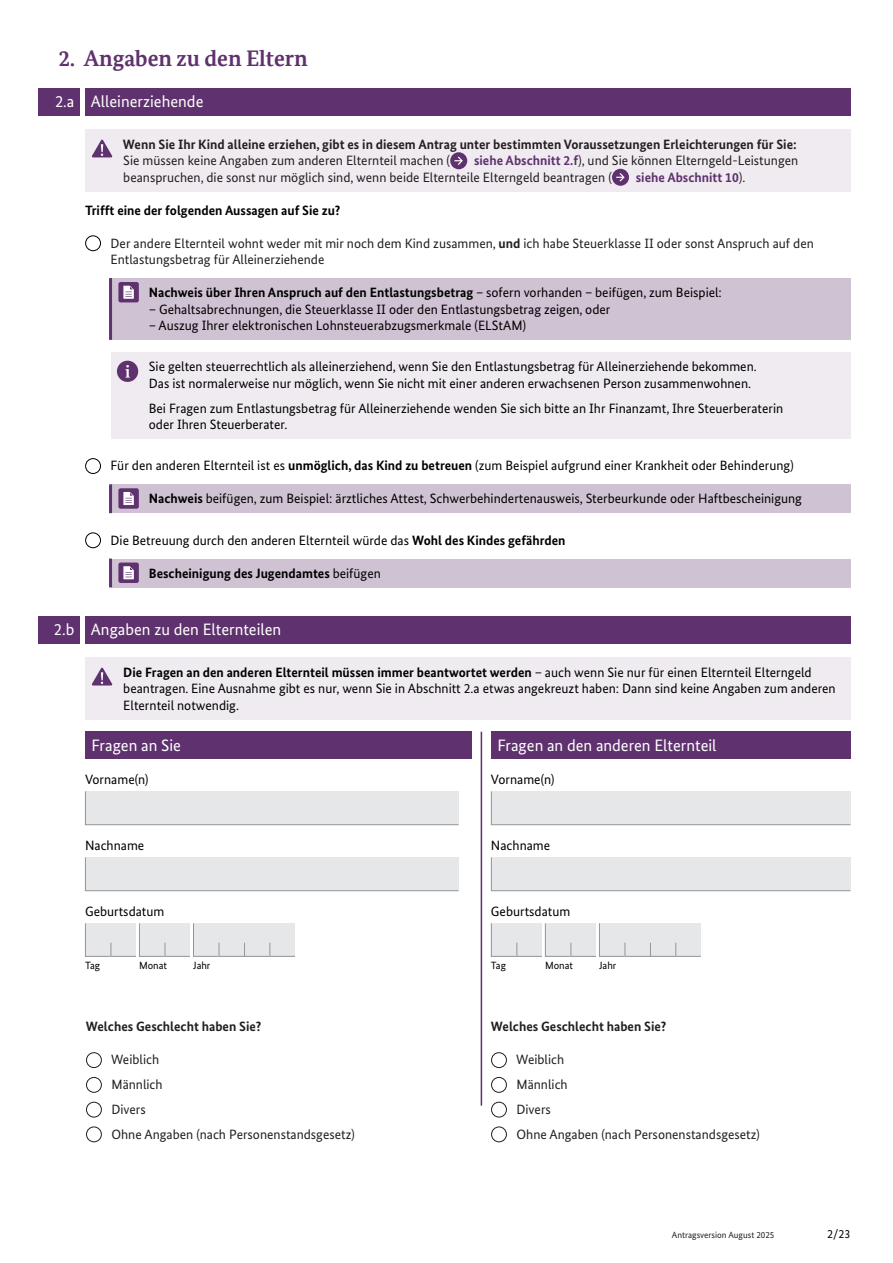
<style>
.page{position:relative;width:893px;height:1263px;background:#fff}
.page>*{position:absolute;margin:0;border:0;box-sizing:border-box;transform-origin:0 0}
.t1{font:700 22.5px "Bundes Serif Office";color:#5f316e}
.t2{font:16.5px "Bundes Sans";color:#fff}
.t3{font:13.5px/16.5px "Bundes Sans";color:#000}
.t4{font:13.5px/16.5px "Bundes Sans";color:#231f20}
.t5{font:700 13.5px/16.5px "Bundes Sans";color:#231f20}
.t6{font:700 13.5px "Bundes Sans";color:#000}
.t7{font:700 13.5px "Bundes Sans";color:#5f316e}
.t8{font:12px "Bundes Sans";color:#000}
.t9{font:10.5px "Bundes Sans";color:#000}
.t10{font:9px "Bundes Sans";color:#231f20}
.s1{font-weight:400}
.s2{font-weight:700;color:#5f316e}
.s3{font-weight:400;color:#231f20}
.s4{font-weight:700}
</style>
<div class="page">
<div style="left:85px;top:88px;width:765px;height:27px;background:#5f316e"></div>
<div style="left:85px;top:130px;width:765px;height:62px;background:#efebf0"></div>
<div style="left:111px;top:278px;width:739px;height:62px;background:#cfc2d3"></div>
<hr style="left:109px;top:278px;width:3px;height:62px;background:#5f316e">
<div style="left:111px;top:352px;width:739px;height:46px;background:#efebf0"></div>
<div style="left:111px;top:394px;width:739px;height:45px;background:#efebf0"></div>
<div style="left:111px;top:484px;width:739px;height:29px;background:#cfc2d3"></div>
<hr style="left:109px;top:484px;width:3px;height:29px;background:#5f316e">
<div style="left:111px;top:559px;width:739px;height:28px;background:#cfc2d3"></div>
<hr style="left:109px;top:559px;width:3px;height:28px;background:#5f316e">
<div style="left:38px;top:88px;width:42px;height:27px;background:#5f316e"></div>
<svg style="left:92px;top:140px;width:20px;height:17px"></svg>
<div style="left:85px;top:235px;width:16px;height:16px;border:1px solid #000;border-radius:50%"></div>
<div style="left:118px;top:282px;width:21px;height:20px;background:#5f316e;border-radius:2px"></div>
<svg style="left:123px;top:286px;width:11px;height:13px"></svg>
<div style="left:117px;top:361px;width:21px;height:21px;background:#5f316e;border-radius:50%"></div>
<svg style="left:125px;top:365px;width:5px;height:13px"></svg>
<div style="left:85px;top:458px;width:16px;height:16px;border:1px solid #000;border-radius:50%"></div>
<div style="left:118px;top:488px;width:21px;height:21px;background:#5f316e;border-radius:2px"></div>
<svg style="left:123px;top:492px;width:11px;height:13px"></svg>
<div style="left:85px;top:532px;width:16px;height:16px;border:1px solid #000;border-radius:50%"></div>
<div style="left:118px;top:562px;width:21px;height:21px;background:#5f316e;border-radius:2px"></div>
<svg style="left:123px;top:566px;width:11px;height:13px"></svg>
<div style="left:85px;top:616px;width:765px;height:27px;background:#5f316e"></div>
<div style="left:85px;top:658px;width:765px;height:62px;background:#efebf0"></div>
<div style="left:38px;top:616px;width:42px;height:27px;background:#5f316e"></div>
<svg style="left:92px;top:668px;width:20px;height:17px"></svg>
<div style="left:85px;top:732px;width:386px;height:27px;background:#5f316e"></div>
<div style="left:85px;top:791px;width:374px;height:34px;background:#e6e7e8"></div>
<div style="left:85px;top:857px;width:374px;height:34px;background:#e6e7e8"></div>
<svg style="left:85px;top:923px;width:210px;height:34px;background:#e2e3e4"></svg>
<div style="left:491px;top:732px;width:359px;height:27px;background:#5f316e"></div>
<hr style="left:481px;top:732px;width:1px;height:374px;background:#5f316e">
<div style="left:491px;top:791px;width:360px;height:34px;background:#e6e7e8"></div>
<div style="left:491px;top:857px;width:360px;height:34px;background:#e6e7e8"></div>
<svg style="left:491px;top:923px;width:210px;height:34px;background:#e2e3e4"></svg>
<div style="left:450px;top:152px;width:17px;height:17px;background:#5f316e;border-radius:50%"></div>
<svg style="left:454px;top:156px;width:9px;height:9px"></svg>
<div style="left:612px;top:169px;width:17px;height:17px;background:#5f316e;border-radius:50%"></div>
<svg style="left:616px;top:173px;width:9px;height:9px"></svg>
<div style="left:86px;top:1052px;width:16px;height:16px;border:1px solid #231f20;border-radius:50%"></div>
<div style="left:86px;top:1077px;width:16px;height:16px;border:1px solid #231f20;border-radius:50%"></div>
<div style="left:86px;top:1102px;width:16px;height:15px;border:1px solid #231f20;border-radius:50%"></div>
<div style="left:86px;top:1126px;width:16px;height:16px;border:1px solid #231f20;border-radius:50%"></div>
<div style="left:491px;top:1052px;width:16px;height:16px;border:1px solid #231f20;border-radius:50%"></div>
<div style="left:491px;top:1077px;width:16px;height:16px;border:1px solid #231f20;border-radius:50%"></div>
<div style="left:491px;top:1102px;width:16px;height:15px;border:1px solid #231f20;border-radius:50%"></div>
<div style="left:491px;top:1126px;width:16px;height:16px;border:1px solid #231f20;border-radius:50%"></div>
<h2 class="t1" style="left:59px;top:45px;width:250px">2. Angaben zu den Eltern</h2>
<h3 class="t2" style="left:55px;top:92px;width:21px">2.a</h3>
<h3 class="t2" style="left:91px;top:92px;width:114px">Alleinerziehende</h3>
<p class="t5" style="left:123px;top:135px;width:675px">Wenn Sie Ihr Kind alleine erziehen, gibt es in diesem Antrag unter bestimmten Voraussetzungen Erleichterungen für Sie:<br><span class="s1">Sie müssen keine Angaben zum anderen Elternteil machen (</span></p>
<p class="t4" style="left:123px;top:152px;width:676px;text-indent:351px"><span class="s2">siehe Abschnitt 2.f</span>), und Sie können Elterngeld-Leistungen beanspruchen, die sonst nur möglich sind, wenn beide Elternteile Elterngeld beantragen (</p>
<p class="t7" style="left:636px;top:169px;width:111px">siehe Abschnitt 10<span class="s3">).</span></p>
<p class="t6" style="left:85px;top:202px;width:257px">Trifft eine der folgenden Aussagen auf Sie zu?</p>
<p class="t4" style="left:111px;top:234px;width:705px">Der andere Elternteil wohnt weder mit mir noch dem Kind zusammen, <span class="s4">und</span> ich habe Steuerklasse II oder sonst Anspruch auf den<br>Entlastungsbetrag für Alleinerziehende</p>
<p class="t6" style="left:149px;top:284px;width:575px">Nachweis über Ihren Anspruch auf den Entlastungsbetrag <span class="s1">– sofern vorhanden – beifügen, zum Beispiel:</span></p>
<p class="t3" style="left:149px;top:300px;width:463px">– Gehaltsabrechnungen, die Steuerklasse II oder den Entlastungsbetrag zeigen, oder</p>
<p class="t3" style="left:149px;top:317px;width:379px">– Auszug Ihrer elektronischen Lohnsteuerabzugsmerkmale (ELStAM)</p>
<p class="t3" style="left:149px;top:358px;width:609px">Sie gelten steuerrechtlich als alleinerziehend, wenn Sie den Entlastungsbetrag für Alleinerziehende bekommen.<br>Das ist normalerweise nur möglich, wenn Sie nicht mit einer anderen erwachsenen Person zusammenwohnen.</p>
<p class="t3" style="left:149px;top:399px;width:636px">Bei Fragen zum Entlastungsbetrag für Alleinerziehende wenden Sie sich bitte an Ihr Finanzamt, Ihre Steuerberaterin oder Ihren Steuerberater.</p>
<p class="t3" style="left:111px;top:457px;width:685px">Für den anderen Elternteil ist es <span class="s4">unmöglich, das Kind zu betreuen</span> (zum Beispiel aufgrund einer Krankheit oder Behinderung)</p>
<p class="t3" style="left:149px;top:490px;width:655px"><span class="s4">Nachweis</span> beifügen, zum Beispiel: ärztliches Attest, Schwerbehindertenausweis, Sterbeurkunde oder Haftbescheinigung</p>
<p class="t3" style="left:111px;top:531px;width:457px">Die Betreuung durch den anderen Elternteil würde das <span class="s4">Wohl des Kindes gefährden</span></p>
<p class="t6" style="left:149px;top:565px;width:234px">Bescheinigung des Jugendamtes <span class="s1">beifügen</span></p>
<h3 class="t2" style="left:54px;top:620px;width:22px">2.b</h3>
<h3 class="t2" style="left:91px;top:620px;width:192px">Angaben zu den Elternteilen</h3>
<p class="t3" style="left:123px;top:663px;width:714px"><span class="s4">Die Fragen an den anderen Elternteil müssen immer beantwortet werden</span> – auch wenn Sie nur für einen Elternteil Elterngeld beantragen. Eine Ausnahme gibt es nur, wenn Sie in Abschnitt 2.a etwas angekreuzt haben: Dann sind keine Angaben zum anderen<br>Elternteil notwendig.</p>
<h3 class="t2" style="left:91px;top:735px;width:91px">Fragen an Sie</h3>
<p class="t3" style="left:85px;top:771px;width:65px">Vorname(n)</p>
<h3 class="t2" style="left:497px;top:735px;width:221px">Fragen an den anderen Elternteil</h3>
<p class="t3" style="left:491px;top:771px;width:65px">Vorname(n)</p>
<p class="t3" style="left:85px;top:837px;width:61px">Nachname</p>
<p class="t3" style="left:491px;top:837px;width:61px">Nachname</p>
<p class="t3" style="left:85px;top:903px;width:81px">Geburtsdatum</p>
<p class="t3" style="left:491px;top:903px;width:81px">Geburtsdatum</p>
<p class="t9" style="left:85px;top:959px;width:17px">Tag</p>
<p class="t9" style="left:139px;top:959px;width:30px">Monat</p>
<p class="t9" style="left:193px;top:959px;width:19px">Jahr</p>
<p class="t9" style="left:491px;top:959px;width:17px">Tag</p>
<p class="t9" style="left:545px;top:959px;width:30px">Monat</p>
<p class="t9" style="left:599px;top:959px;width:19px">Jahr</p>
<p class="t5" style="left:86px;top:1018px;width:177px">Welches Geschlecht haben Sie?</p>
<p class="t4" style="left:111px;top:1051px;width:50px">Weiblich</p>
<p class="t4" style="left:111px;top:1076px;width:53px">Männlich</p>
<p class="t4" style="left:111px;top:1101px;width:36px">Divers</p>
<p class="t4" style="left:111px;top:1125px;width:245px">Ohne Angaben (nach Personenstandsgesetz)</p>
<p class="t5" style="left:491px;top:1018px;width:177px">Welches Geschlecht haben Sie?</p>
<p class="t4" style="left:516px;top:1051px;width:50px">Weiblich</p>
<p class="t4" style="left:516px;top:1076px;width:53px">Männlich</p>
<p class="t4" style="left:516px;top:1101px;width:36px">Divers</p>
<p class="t4" style="left:516px;top:1125px;width:245px">Ohne Angaben (nach Personenstandsgesetz)</p>
<p class="t10" style="left:672px;top:1229px;width:104px">Antragsversion August 2025</p>
<p class="t8" style="left:827px;top:1226px;width:25px">2/23</p>
</div>
